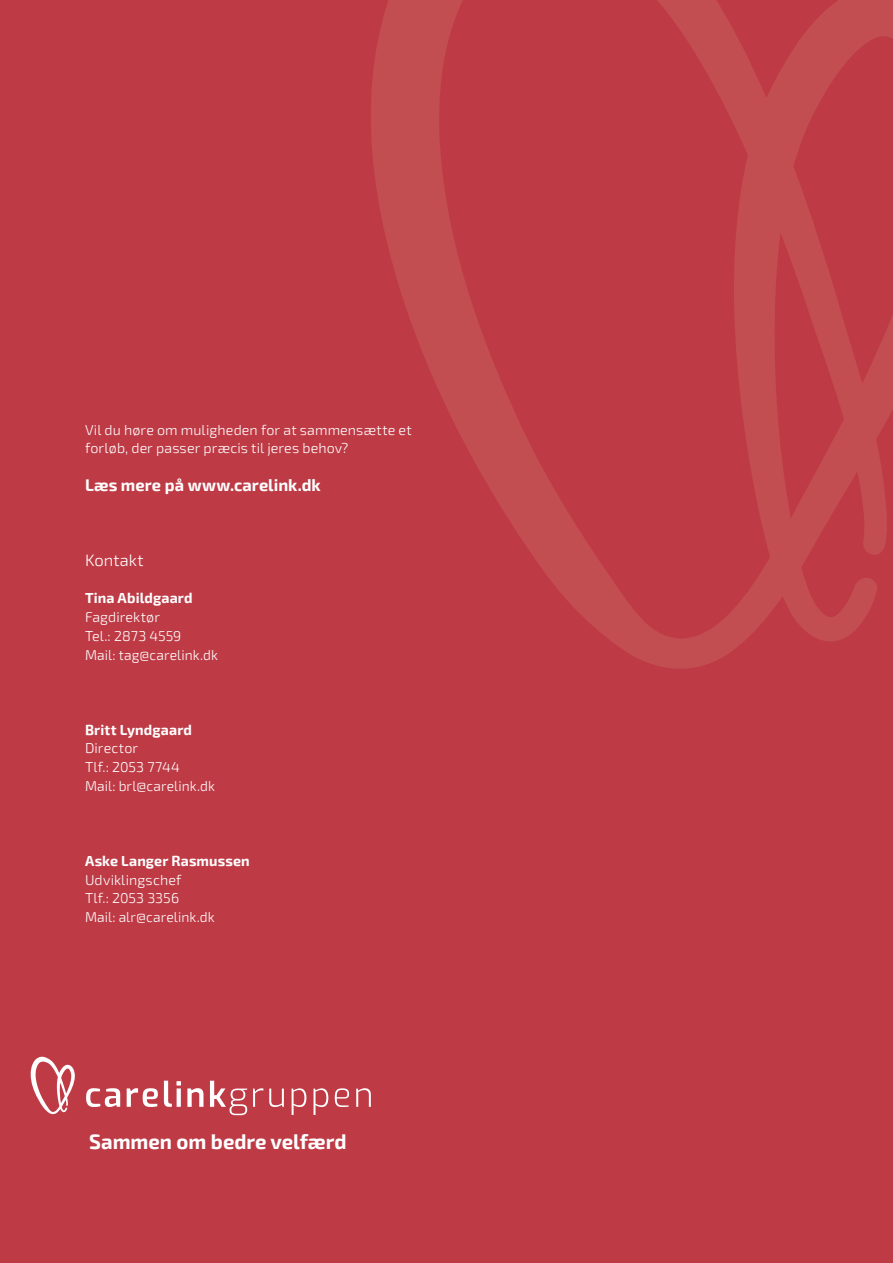
<style>
.page{position:relative;width:893px;height:1263px;background:#be3b46}
.page>*{position:absolute;margin:0;border:0;box-sizing:border-box;transform-origin:0 0}
.t1{font:700 20.4px "Exo 2";color:#fff}
._2_Brødtekst{font:700 16.5px "Exo 2";letter-spacing:.005em;color:#fff}
._2_Brødtekst-2{font:16.5px "Exo 2";letter-spacing:.005em;color:#fff}
._2_Brødtekst-3{font:14.25px/18.8px "Exo 2";letter-spacing:.005em;color:#fff}
._2_Brødtekst-4{font:700 14.25px "Exo 2";letter-spacing:.01em;color:#fff}
</style>
<div class="page">
<svg style="left:371px;top:0;width:522px;height:669px"></svg>
<svg style="left:31px;top:1057px;width:44px;height:57px"></svg>
<svg style="left:86px;top:1088px;width:34px;height:19px"></svg>
<svg style="left:127px;top:1088px;width:31px;height:19px"></svg>
<svg style="left:164px;top:1081px;width:17px;height:26px"></svg>
<svg style="left:187px;top:1088px;width:16px;height:19px"></svg>
<svg style="left:210px;top:1081px;width:37px;height:34px"></svg>
<svg style="left:253px;top:1088px;width:10px;height:19px"></svg>
<svg style="left:269px;top:1088px;width:15px;height:19px"></svg>
<svg style="left:292px;top:1088px;width:14px;height:27px"></svg>
<svg style="left:314px;top:1088px;width:14px;height:27px"></svg>
<svg style="left:335px;top:1088px;width:14px;height:19px"></svg>
<svg style="left:356px;top:1088px;width:15px;height:19px"></svg>
<p class="_2_Brødtekst-3" style="left:85px;top:420px;width:328px">Vil du høre om muligheden for at sammensætte et forløb, der passer præcis til jeres behov?</p>
<p class="_2_Brødtekst" style="left:85px;top:475px;width:237px">Læs mere på www.carelink.dk</p>
<p class="_2_Brødtekst-2" style="left:85px;top:548px;width:60px">Kontakt</p>
<p class="_2_Brødtekst-4" style="left:85px;top:590px;width:109px">Tina Abildgaard</p>
<p class="_2_Brødtekst-3" style="left:85px;top:607px;width:76px">Fagdirektør</p>
<p class="_2_Brødtekst-3" style="left:85px;top:626px;width:98px">Tel.: 2873 4559</p>
<p class="_2_Brødtekst-3" style="left:85px;top:645px;width:134px">Mail: tag@carelink.dk</p>
<p class="_2_Brødtekst-4" style="left:85px;top:721px;width:109px">Britt Lyndgaard</p>
<p class="_2_Brødtekst-3" style="left:85px;top:738px;width:55px">Director</p>
<p class="_2_Brødtekst-3" style="left:85px;top:757px;width:96px">Tlf.: 2053 7744</p>
<p class="_2_Brødtekst-3" style="left:85px;top:776px;width:131px">Mail: brl@carelink.dk</p>
<p class="_2_Brødtekst-4" style="left:85px;top:852px;width:166px">Aske Langer Rasmussen</p>
<p class="_2_Brødtekst-3" style="left:85px;top:870px;width:98px">Udviklingschef</p>
<p class="_2_Brødtekst-3" style="left:85px;top:888px;width:96px">Tlf.: 2053 3356</p>
<p class="_2_Brødtekst-3" style="left:85px;top:907px;width:131px">Mail: alr@carelink.dk</p>
<p class="t1" style="left:89px;top:1130px;width:259px">Sammen om bedre velfærd</p>
</div>
